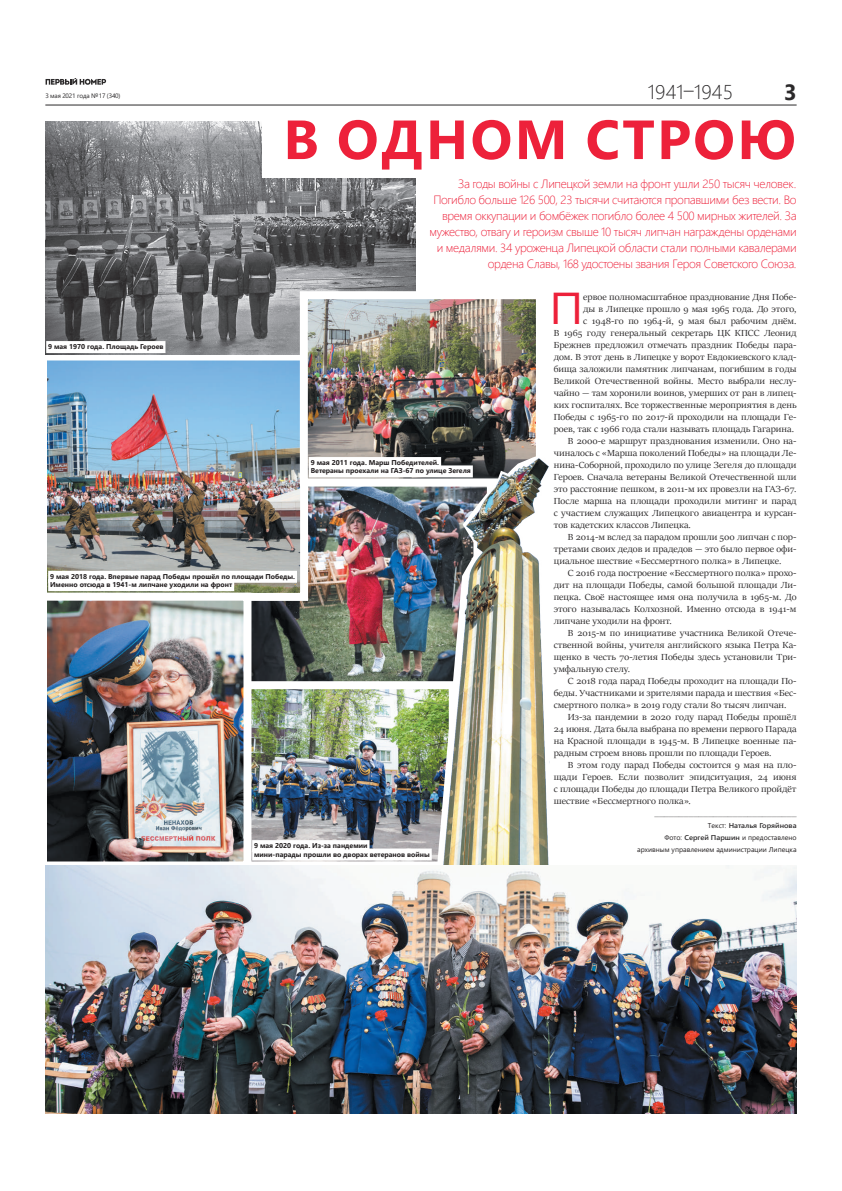
<style>
.page{position:relative;width:842px;height:1191px;background:#fff}
.page>*{position:absolute;margin:0;border:0;box-sizing:border-box;transform-origin:0 0}
.t1{font:700 55px "Segoe UI";letter-spacing:.045em;color:#ed213a}
.t2{font:44.5px "Segoe UI";color:#ed213a;scale:1.07 1}
.t3{font:700 22px "Segoe UI";color:#2b292a}
.t4{font:300 20px "Segoe UI";letter-spacing:.01em;color:#2b292a}
.t5{font:300 12px/16px "Segoe UI";letter-spacing:-.03em;color:#ed213a;text-align:right}
.t6{font:9.9px "Sitka Banner";color:#2b292a;scale:1.07 1}
.t7{font:700 7px/8.4px "Segoe UI";color:#231f20}
.t8{font:7px/12px "Segoe UI";color:#231f20;text-align:right}
.t9{font:6.4px "Segoe UI";letter-spacing:-.025em;color:#2b292a}
.s1{font-weight:600;color:#2b292a}
</style>
<div class="page">
<hr style="left:45px;top:104px;width:752px;height:1px;background:#2b292a">
<svg style="left:46px;top:78px;width:60px;height:7px"></svg>
<img style="left:251px;top:487px;width:188px;height:194px">
<img style="left:48px;top:361px;width:251px;height:231px">
<div style="left:39px;top:352px;width:269px;height:249px;border:8px solid #fff"></div>
<img style="left:45px;top:121px;width:370px;height:233px">
<div style="left:262px;top:119px;width:535px;height:59px;background:#fff"></div>
<img style="left:251px;top:690px;width:186px;height:170px">
<div style="left:229px;top:681px;width:228px;height:188px;border:8px solid #fff"></div>
<img style="left:309px;top:300px;width:226px;height:157px">
<div style="left:300px;top:291px;width:244px;height:195px;border:8px solid #fff"></div>
<svg style="left:437px;top:489px;width:2px;height:376px"></svg>
<img style="left:439px;top:443px;width:111px;height:422px">
<img style="left:48px;top:601px;width:194px;height:259px">
<div style="left:39px;top:592px;width:212px;height:277px;border:8px solid #fff"></div>
<img style="left:45px;top:865px;width:752px;height:248px">
<div style="left:46px;top:341px;width:119px;height:12px;background:#fff"></div>
<div style="left:309px;top:457px;width:132px;height:12px;background:#fff"></div>
<div style="left:309px;top:465px;width:164px;height:12px;background:#fff"></div>
<div style="left:252px;top:840px;width:118px;height:12px;background:#fff"></div>
<div style="left:252px;top:848px;width:180px;height:12px;background:#fff"></div>
<div style="left:48px;top:571px;width:249px;height:12px;background:#fff"></div>
<div style="left:48px;top:579px;width:186px;height:12px;background:#fff"></div>
<p class="t9" style="left:45px;top:90px;width:77px">3 мая 2021 года №17 (340)</p>
<h3 class="t4" style="left:648px;top:73px;width:87px">1941–1945</h3>
<h3 class="t3" style="left:784px;top:71px;width:14px">3</h3>
<h1 class="t1" style="left:283px;top:88px;width:514px">В ОДНОМ СТРОЮ</h1>
<p class="t5" style="left:429px;top:174px;width:369px">За годы войны с Липецкой земли на фронт ушли 250 тысяч человек.<br>Погибло больше 126 500, 23 тысячи считаются пропавшими без вести. Во время оккупации и бомбёжек погибло более 4 500 мирных жителей. За мужество, отвагу и героизм свыше 10 тысяч липчан награждены орденами и медалями. 34 уроженца Липецкой области стали полными кавалерами ордена Славы, 168 удостоены звания Героя Советского Союза.</p>
<h2 class="t2" style="left:549px;top:266px;width:33px">П</h2>
<p class="t6" style="left:583px;top:290px;width:201px">ервое полномасштабное празднование Дня Побе-</p>
<p class="t6" style="left:583px;top:302px;width:201px">ды в Липецке прошло 9 мая 1965 года. До этого,</p>
<p class="t6" style="left:583px;top:314px;width:201px">с 1948-го по 1964-й, 9 мая был рабочим днём.</p>
<p class="t6" style="left:554px;top:326px;width:228px">В 1965 году генеральный секретарь ЦК КПСС Леонид</p>
<p class="t6" style="left:554px;top:338px;width:228px">Брежнев предложил отмечать праздник Победы пара-</p>
<p class="t6" style="left:554px;top:350px;width:228px">дом. В этот день в Липецке у ворот Евдокиевского клад-</p>
<p class="t6" style="left:554px;top:362px;width:228px">бища заложили памятник липчанам, погибшим в годы</p>
<p class="t6" style="left:554px;top:374px;width:228px">Великой Отечественной войны. Место выбрали неслу-</p>
<p class="t6" style="left:554px;top:386px;width:228px">чайно — там хоронили воинов, умерших от ран в липец-</p>
<p class="t6" style="left:554px;top:398px;width:228px">ких госпиталях. Все торжественные мероприятия в день</p>
<p class="t6" style="left:554px;top:410px;width:228px">Победы с 1965-го по 2017-й проходили на площади Ге-</p>
<p class="t6" style="left:554px;top:422px;width:226px">роев, так с 1966 года стали называть площадь Гагарина.</p>
<p class="t6" style="left:568px;top:434px;width:215px">В 2000-е маршрут празднования изменили. Оно на-</p>
<p class="t6" style="left:554px;top:446px;width:228px">чиналось с «Марша поколений Победы» на площади Ле-</p>
<p class="t6" style="left:554px;top:458px;width:228px">нина-Соборной, проходило по улице Зегеля до площади</p>
<p class="t6" style="left:554px;top:470px;width:228px">Героев. Сначала ветераны Великой Отечественной шли</p>
<p class="t6" style="left:554px;top:482px;width:228px">это расстояние пешком, в 2011-м их провезли на ГАЗ-67.</p>
<p class="t6" style="left:554px;top:494px;width:228px">После марша на площади проходили митинг и парад</p>
<p class="t6" style="left:554px;top:506px;width:228px">с участием служащих Липецкого авиацентра и курсан-</p>
<p class="t6" style="left:554px;top:518px;width:130px">тов кадетских классов Липецка.</p>
<p class="t6" style="left:568px;top:530px;width:215px">В 2014-м вслед за парадом прошли 500 липчан с пор-</p>
<p class="t6" style="left:554px;top:542px;width:228px">третами своих дедов и прадедов — это было первое офи-</p>
<p class="t6" style="left:554px;top:554px;width:214px">циальное шествие «Бессмертного полка» в Липецке.</p>
<p class="t6" style="left:568px;top:566px;width:215px">С 2016 года построение «Бессмертного полка» прохо-</p>
<p class="t6" style="left:554px;top:578px;width:228px">дит на площади Победы, самой большой площади Ли-</p>
<p class="t6" style="left:554px;top:590px;width:228px">пецка. Своё настоящее имя она получила в 1965-м. До</p>
<p class="t6" style="left:554px;top:602px;width:228px">этого называлась Колхозной. Именно отсюда в 1941-м</p>
<p class="t6" style="left:554px;top:614px;width:112px">липчане уходили на фронт.</p>
<p class="t6" style="left:568px;top:626px;width:215px">В 2015-м по инициативе участника Великой Отече-</p>
<p class="t6" style="left:554px;top:638px;width:228px">ственной войны, учителя английского языка Петра Ка-</p>
<p class="t6" style="left:554px;top:650px;width:228px">щенко в честь 70-летия Победы здесь установили Три-</p>
<p class="t6" style="left:554px;top:662px;width:73px">умфальную стелу.</p>
<p class="t6" style="left:568px;top:674px;width:215px">С 2018 года парад Победы проходит на площади По-</p>
<p class="t6" style="left:554px;top:686px;width:228px">беды. Участниками и зрителями парада и шествия «Бес-</p>
<p class="t6" style="left:554px;top:698px;width:219px">смертного полка» в 2019 году стали 80 тысяч липчан.</p>
<p class="t6" style="left:568px;top:710px;width:215px">Из-за пандемии в 2020 году парад Победы прошёл</p>
<p class="t6" style="left:554px;top:722px;width:228px">24 июня. Дата была выбрана по времени первого Парада</p>
<p class="t6" style="left:554px;top:734px;width:228px">на Красной площади в 1945-м. В Липецке военные па-</p>
<p class="t6" style="left:554px;top:746px;width:205px">радным строем вновь прошли по площади Героев.</p>
<p class="t6" style="left:568px;top:758px;width:215px">В этом году парад Победы состоится 9 мая на пло-</p>
<p class="t6" style="left:554px;top:770px;width:228px">щади Героев. Если позволит эпидситуация, 24 июня</p>
<p class="t6" style="left:554px;top:782px;width:228px">с площади Победы до площади Петра Великого пройдёт</p>
<p class="t6" style="left:554px;top:794px;width:130px">шествие «Бессмертного полка».</p>
<p class="t6" style="left:654px;top:806px;width:134px">_____________________________</p>
<p class="t8" style="left:637px;top:819px;width:161px">Текст: <span class="s1">Наталья Горяйнова<br></span>Фото: <span class="s1">Сергей Паршин</span> и предоставлено архивным управлением администрации Липецка</p>
<p class="t7" style="left:48px;top:342px;width:117px">9 мая 1970 года. Площадь Героев</p>
<p class="t7" style="left:311px;top:458px;width:162px">9 мая 2011 года. Марш Победителей.<br>Ветераны проехали на ГАЗ-67 по улице Зегеля</p>
<p class="t7" style="left:50px;top:571px;width:246px">9 мая 2018 года. Впервые парад Победы прошёл по площади Победы.<br>Именно отсюда в 1941-м липчане уходили на фронт</p>
<p class="t7" style="left:254px;top:841px;width:177px">9 мая 2020 года. Из-за пандемии<br>мини-парады прошли во дворах ветеранов войны</p>
</div>
